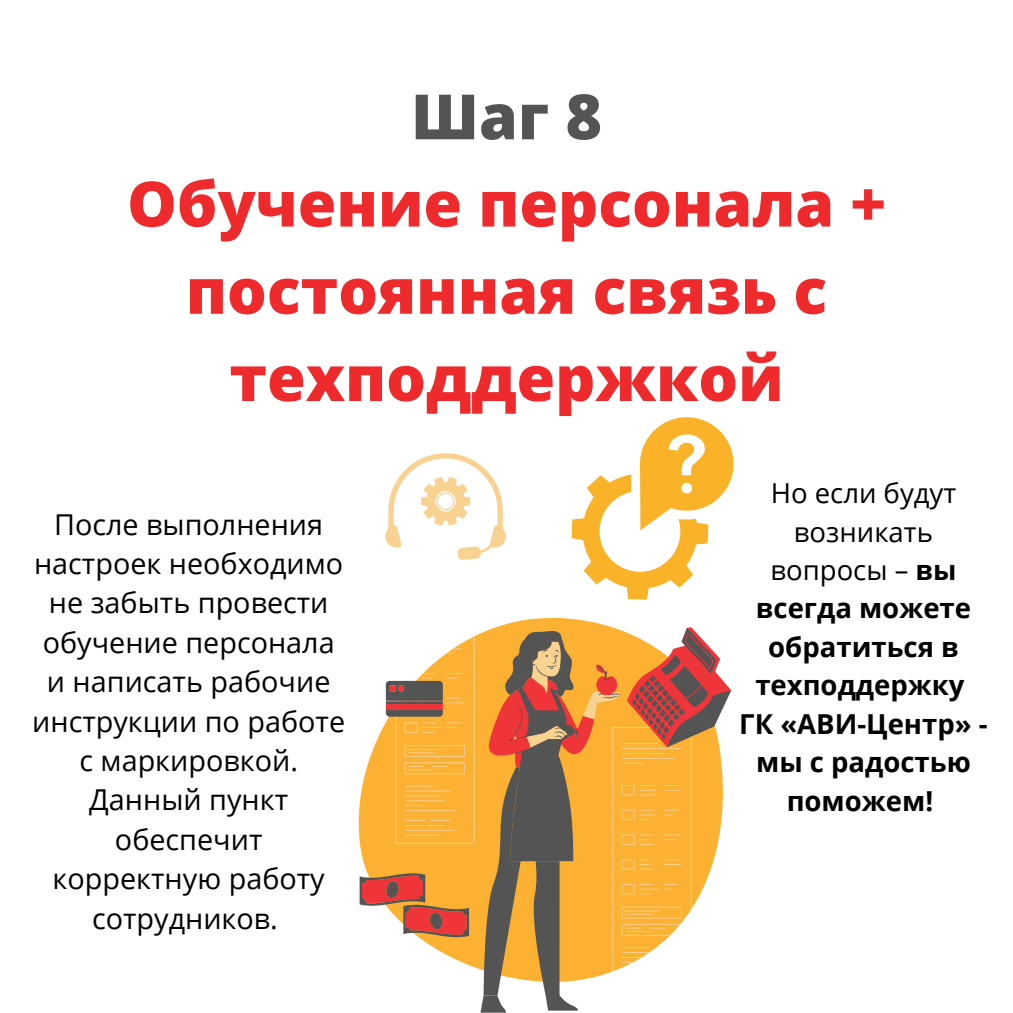
<style>
.page{position:relative;width:1013px;height:1013px;background:#fff}
.page>*{position:absolute;margin:0;border:0;box-sizing:border-box;transform-origin:0 0}
.t1{font:800 62.5px/87.2px "Open Sans";color:#ee2a2d;text-align:center}
.t2{font:800 62.5px "Open Sans";color:#545454}
.t3{font:28.75px/39.4px "Open Sans";color:#000;text-align:center}
.t4{font:700 27.5px/38.5px "Open Sans";color:#000;text-align:center}
.s1{font-weight:400}
</style>
<div class="page">
<svg style="left:385px;top:453px;width:121px;height:107px"></svg>
<svg style="left:358px;top:617px;width:374px;height:214px"></svg>
<svg style="left:359px;top:628px;width:372px;height:384px;fill:#fdb13a"></svg>
<svg style="left:481px;top:630px;width:139px;height:380px;background:#c6904d"></svg>
<svg style="left:571px;top:417px;width:163px;height:182px"></svg>
<p class="t2" style="left:411px;top:73px;width:193px">Шаг 8</p>
<p class="t1" style="left:127px;top:159px;width:760px">Обучение персонала + постоянная связь с техподдержкой</p>
<p class="t3" style="left:32px;top:503px;width:314px">После выполнения настроек необходимо не забыть провести обучение персонала и написать рабочие инструкции по работе с маркировкой.<br>Данный пункт обеспечит корректную работу сотрудников.</p>
<p class="t4" style="left:755px;top:473px;width:217px"><span class="s1">Но если будут возникать вопросы –</span> вы всегда можете обратиться в техподдержку</p>
<p class="t4" style="left:739px;top:704px;width:250px">ГК «АВИ-Центр» - мы с радостью поможем!</p>
</div>
